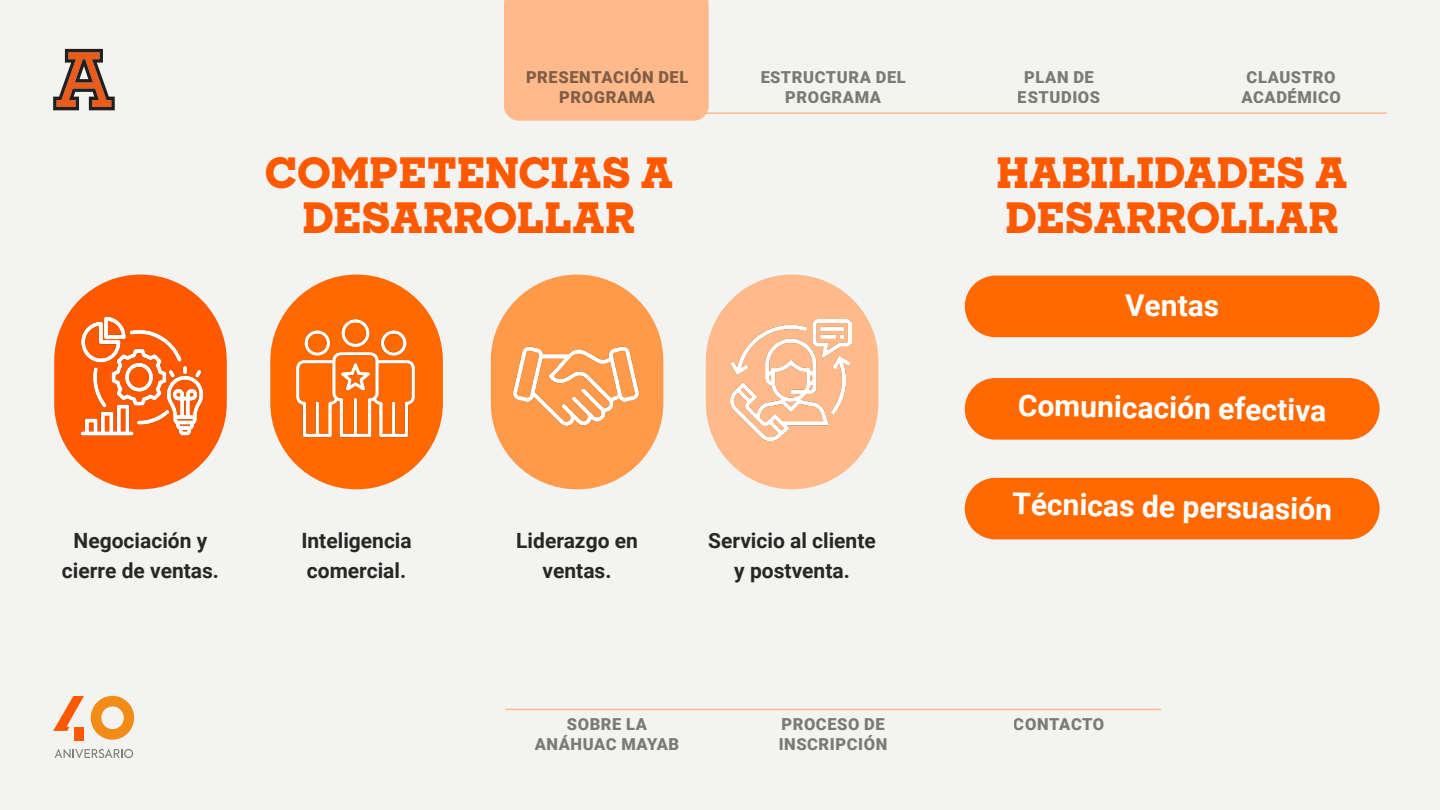
<style>
.page{position:relative;width:1440px;height:810px;background:#f3f3f1}
.page>*{position:absolute;margin:0;border:0;box-sizing:border-box;transform-origin:0 0}
.t1{font:800 42px/45px "Sharp Slab";color:#ff5900;text-align:center}
.t2{font:700 30px "Roboto";color:#fff}
.t3{font:700 21px/30px "Roboto";color:#292626;text-align:center}
.t4{font:900 16.5px/19.8px "Roboto";letter-spacing:.035em;color:#000;text-align:center}
</style>
<div class="page">
<hr style="left:506px;top:112px;width:881px;height:2px;background:#ffba8b">
<hr style="left:505px;top:709px;width:656px;height:1px;background:#ffba8b">
<svg style="left:55px;top:749px;width:78px;height:9px"></svg>
<svg style="left:91px;top:696px;width:43px;height:44px"></svg>
<div style="left:74px;top:727px;width:10px;height:13px;background:#ff5900"></div>
<svg style="left:53px;top:696px;width:31px;height:35px"></svg>
<svg style="left:53px;top:49px;width:62px;height:61px"></svg>
<div style="left:504px;top:0;width:205px;height:121px;background:#ffba8b"></div>
<div style="left:54px;top:275px;width:173px;height:214px;background:#ff5900;border-radius:86px"></div>
<img style="left:80px;top:316px;width:124px;height:120px">
<div style="left:965px;top:276px;width:415px;height:61px;background:#ff6900;border-radius:31px"></div>
<div style="left:965px;top:378px;width:415px;height:62px;background:#ff6900;border-radius:31px"></div>
<div style="left:965px;top:478px;width:415px;height:61px;background:#ff6900;border-radius:31px"></div>
<div style="left:270px;top:275px;width:173px;height:214px;background:#ff6900;border-radius:86px"></div>
<img style="left:296px;top:319px;width:119px;height:119px">
<div style="left:491px;top:275px;width:172px;height:214px;background:#ff9a4b;border-radius:86px"></div>
<img style="left:502px;top:281px;width:147px;height:145px">
<div style="left:706px;top:275px;width:172px;height:214px;background:#ffba8b;border-radius:86px"></div>
<img style="left:730px;top:319px;width:122px;height:122px">
<p class="t4" style="left:526px;top:66px;width:164px">PRESENTACIÓN DEL<br>PROGRAMA</p>
<p class="t4" style="left:760px;top:66px;width:147px">ESTRUCTURA DEL<br>PROGRAMA</p>
<p class="t4" style="left:1018px;top:66px;width:84px">PLAN DE<br>ESTUDIOS</p>
<p class="t4" style="left:1241px;top:66px;width:101px">CLAUSTRO<br>ACADÉMICO</p>
<h1 class="t1" style="left:265px;top:150px;width:410px">COMPETENCIAS A<br>DESARROLLAR</h1>
<h1 class="t1" style="left:997px;top:150px;width:353px;text-align:left">HABILIDADES A<br>DESARROLLAR</h1>
<h2 class="t2" style="left:1125px;top:284px;width:96px">Ventas</h2>
<h2 class="t2" style="left:1018px;top:384px;width:310px;rotate:1deg">Comunicación efectiva</h2>
<p class="t3" style="left:62px;top:525px;width:159px">Negociación y cierre de ventas.</p>
<p class="t3" style="left:516px;top:525px;width:123px">Liderazgo en ventas.</p>
<p class="t3" style="left:301px;top:525px;width:112px;text-align:left">Inteligencia comercial.</p>
<p class="t3" style="left:708px;top:525px;width:169px">Servicio al cliente y postventa.</p>
<p class="t4" style="left:535px;top:714px;width:146px">SOBRE LA<br>ANÁHUAC MAYAB</p>
<p class="t4" style="left:779px;top:714px;width:110px;text-align:left">PROCESO DE<br>INSCRIPCIÓN</p>
<h2 class="t2" style="left:1013px;top:483px;width:321px;rotate:1deg">Técnicas de persuasión</h2>
<p class="t4" style="left:1014px;top:714px;width:92px">CONTACTO</p>
</div>
